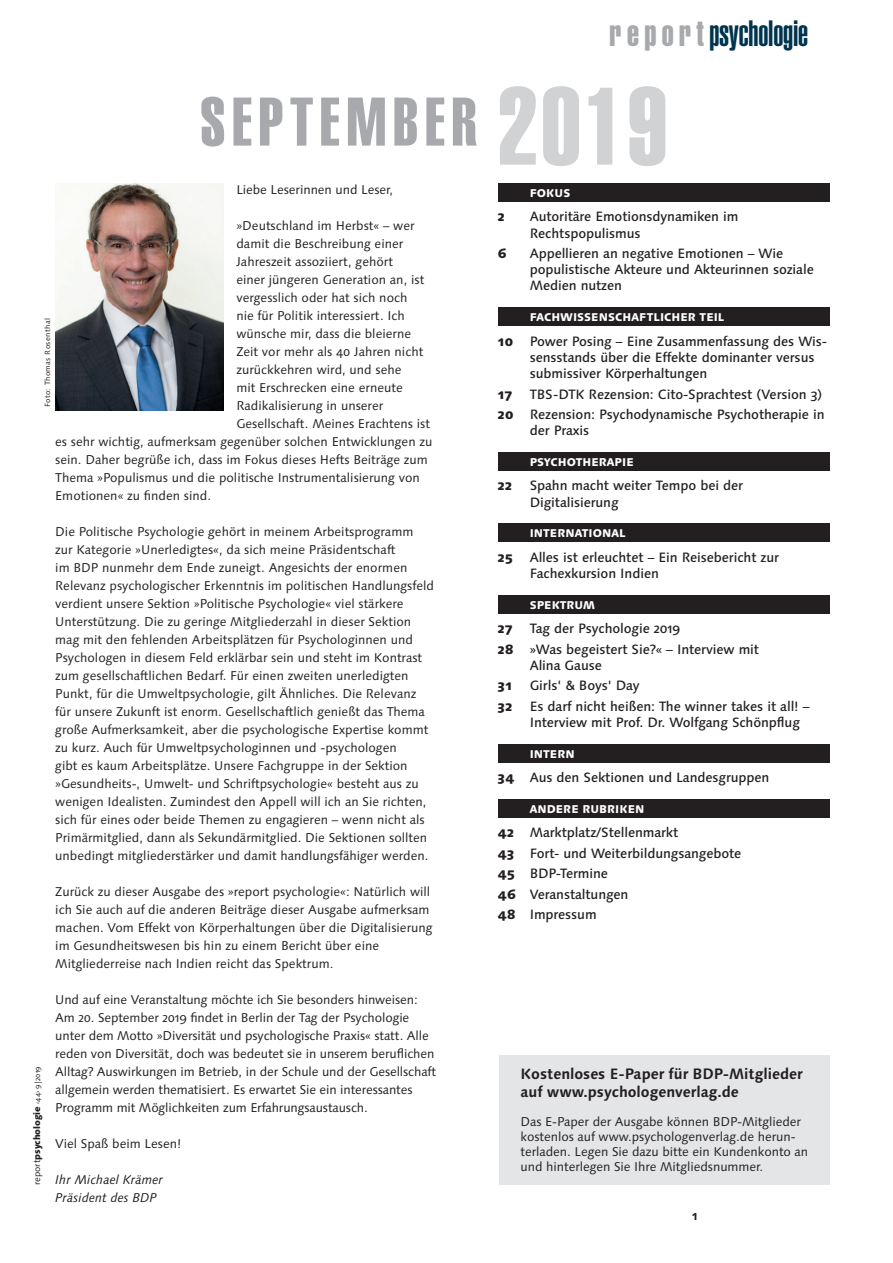
<style>
.page{position:relative;width:893px;height:1263px;background:#fff}
.page>*{position:absolute;margin:0;border:0;box-sizing:border-box;transform-origin:0 0}
.t1{font:67.5px "Helvetica Extra Compressed";letter-spacing:.1em;color:#a8a9ad}
.t2{font:900 extra-condensed 36px "Helvetica";letter-spacing:-.005em;color:#00344e}
.t3{font:700 15px/18px "Linotype Syntax Os F";letter-spacing:-.005em;color:#231f20}
.t4{font:500 13.5px/16.2px "Linotype Syntax Os F";letter-spacing:-.01em;color:#231f20}
.t5{font:800 13.5px "Linotype Syntax Os F";letter-spacing:.05em;color:#231f20}
.t6{font:12.75px/18px "Linotype Syntax Os F";color:#231f20}
.t7{font:italic 12.75px/18px "Linotype Syntax Os F";color:#231f20}
.t8{font:700 12.75px "Linotype Syntax Os F";color:#231f20}
.t9{font:800 11.25px "Linotype Syntax Os F";color:#fff}
.t10{font:800 9px "Linotype Syntax Os F";letter-spacing:-.015em;color:#231f20}
.t11{font:7.5px "Linotype Syntax Os F";letter-spacing:.05em;color:#231f20}
.s1{font-family:"Helvetica Extra Compressed";font-weight:400;font-stretch:normal;color:#a8a9ad}
.s2{font-size:108px;color:#d1d2d4}
.s3{font-weight:800}
.s4{font-weight:400}
.s5{font-weight:400;font-size:7.5px}
</style>
<div class="page">
<div style="left:499px;top:1055px;width:331px;height:129px;background:#e4e5e7"></div>
<div style="left:498px;top:183px;width:331px;height:18px;background:#231f20"></div>
<div style="left:498px;top:308px;width:331px;height:18px;background:#231f20"></div>
<div style="left:498px;top:452px;width:331px;height:18px;background:#231f20"></div>
<div style="left:498px;top:524px;width:331px;height:18px;background:#231f20"></div>
<div style="left:498px;top:595px;width:331px;height:18px;background:#231f20"></div>
<div style="left:498px;top:744px;width:331px;height:18px;background:#231f20"></div>
<div style="left:498px;top:799px;width:331px;height:18px;background:#231f20"></div>
<img style="left:55px;top:183px;width:169px;height:227px">
<h2 class="t2" style="left:610px;top:12px;width:200px"><span class="s1">R EP O RT</span> psychologie</h2>
<h1 class="t1" style="left:200px;top:81px;width:469px">SEPTEMBER <span class="s2">2019</span></h1>
<p class="t6" style="left:236px;top:181px;width:158px">Liebe Leserinnen und Leser,</p>
<p class="t6" style="left:236px;top:217px;width:180px">»Deutschland im Herbst« – wer</p>
<p class="t6" style="left:236px;top:235px;width:168px">damit die Beschreibung einer</p>
<p class="t6" style="left:236px;top:253px;width:158px">Jahreszeit assoziiert, gehört</p>
<p class="t6" style="left:236px;top:271px;width:189px">einer jüngeren Generation an, ist</p>
<p class="t6" style="left:236px;top:289px;width:173px">vergesslich oder hat sich noch</p>
<p class="t6" style="left:236px;top:307px;width:170px">nie für Politik interessiert. Ich</p>
<p class="t6" style="left:236px;top:325px;width:176px">wünsche mir, dass die bleierne</p>
<p class="t6" style="left:236px;top:343px;width:188px">Zeit vor mehr als 40 Jahren nicht</p>
<p class="t6" style="left:236px;top:361px;width:167px">zurückkehren wird, und sehe</p>
<p class="t6" style="left:236px;top:379px;width:168px">mit Erschrecken eine erneute</p>
<p class="t6" style="left:236px;top:397px;width:148px">Radikalisierung in unserer</p>
<p class="t6" style="left:236px;top:415px;width:195px">Gesellschaft. Meines Erachtens ist</p>
<p class="t6" style="left:55px;top:433px;width:379px">es sehr wichtig, aufmerksam gegenüber solchen Entwicklungen zu</p>
<p class="t6" style="left:55px;top:451px;width:374px">sein. Daher begrüße ich, dass im Fokus dieses Hefts Beiträge zum</p>
<p class="t6" style="left:55px;top:469px;width:366px">Thema »Populismus und die politische Instrumentalisierung von</p>
<p class="t6" style="left:55px;top:487px;width:157px">Emotionen« zu finden sind.</p>
<p class="t6" style="left:55px;top:523px;width:380px">Die Politische Psychologie gehört in meinem Arbeitsprogramm zur Kategorie »Unerledigtes«, da sich meine Präsidentschaft<br>im BDP nunmehr dem Ende zuneigt. Angesichts der enormen Relevanz psychologischer Erkenntnis im politischen Handlungsfeld verdient unsere Sektion »Politische Psychologie« viel stärkere Unterstützung. Die zu geringe Mitgliederzahl in dieser Sektion mag mit den fehlenden Arbeitsplätzen für Psychologinnen und Psychologen in diesem Feld erklärbar sein und steht im Kontrast zum gesellschaftlichen Bedarf. Für einen zweiten unerledigten Punkt, für die Umweltpsychologie, gilt Ähnliches. Die Relevanz für unsere Zukunft ist enorm. Gesellschaftlich genießt das Thema große Aufmerksamkeit, aber die psychologische Expertise kommt zu kurz. Auch für Umweltpsychologinnen und -psychologen<br>gibt es kaum Arbeitsplätze. Unsere Fachgruppe in der Sektion »Gesundheits-, Umwelt- und Schriftpsychologie« besteht aus zu wenigen Idealisten. Zumindest den Appell will ich an Sie richten, sich für eines oder beide Themen zu engagieren – wenn nicht als Primärmitglied, dann als Sekundärmitglied. Die Sektionen sollten unbedingt mitgliederstärker und damit handlungsfähiger werden.</p>
<p class="t6" style="left:55px;top:883px;width:379px">Zurück zu dieser Ausgabe des »report psychologie«: Natürlich will ich Sie auch auf die anderen Beiträge dieser Ausgabe aufmerksam machen. Vom Effekt von Körperhaltungen über die Digitalisierung im Gesundheitswesen bis hin zu einem Bericht über eine Mitgliederreise nach Indien reicht das Spektrum.</p>
<p class="t6" style="left:55px;top:991px;width:382px">Und auf eine Veranstaltung möchte ich Sie besonders hinweisen:<br>Am 20. September 2019 findet in Berlin der Tag der Psychologie unter dem Motto »Diversität und psychologische Praxis« statt. Alle reden von Diversität, doch was bedeutet sie in unserem beruflichen Alltag? Auswirkungen im Betrieb, in der Schule und der Gesellschaft allgemein werden thematisiert. Es erwartet Sie ein interessantes Programm mit Möglichkeiten zum Erfahrungsaustausch.</p>
<p class="t6" style="left:55px;top:1135px;width:128px">Viel Spaß beim Lesen!</p>
<p class="t7" style="left:55px;top:1171px;width:109px">Ihr Michael Krämer<br>Präsident des BDP</p>
<p class="t9" style="left:530px;top:186px;width:42px">FOKUS</p>
<p class="t5" style="left:498px;top:208px;width:8px">2</p>
<p class="t4" style="left:530px;top:209px;width:210px">Autoritäre Emotionsdynamiken im<br>Rechtspopulismus</p>
<p class="t5" style="left:498px;top:245px;width:10px">6</p>
<p class="t4" style="left:530px;top:245px;width:286px">Appellieren an negative Emotionen – Wie populistische Akteure und Akteurinnen soziale<br>Medien nutzen</p>
<p class="t9" style="left:530px;top:310px;width:196px">FACHWISSENSCHAFTLICHER TEIL</p>
<p class="t4" style="left:530px;top:333px;width:299px;text-indent:-32px"><span class="s3">10</span> Power Posing – Eine Zusammenfassung des Wis&shy;sensstands über die Effekte dominanter versus submissiver Körperhaltungen</p>
<p class="t5" style="left:498px;top:385px;width:16px">17</p>
<p class="t11" style="left:43px;top:407px;width:90px;rotate:-90deg">Foto: Thomas Rosenthal</p>
<p class="t4" style="left:498px;top:384px;width:328px;line-height:20.4px;text-align:right">TBS-DTK Rezension: Cito-Sprachtest (Version 3)<br><span class="s3">20</span> Rezension: Psychodynamische Psychotherapie in</p>
<p class="t4" style="left:530px;top:422px;width:61px">der Praxis</p>
<p class="t9" style="left:530px;top:455px;width:105px">PSYCHOTHERAPIE</p>
<p class="t5" style="left:498px;top:477px;width:16px">22</p>
<p class="t4" style="left:530px;top:478px;width:215px">Spahn macht weiter Tempo bei der<br>Digitalisierung</p>
<p class="t9" style="left:530px;top:526px;width:98px">INTERNATIONAL</p>
<p class="t5" style="left:498px;top:548px;width:16px">25</p>
<p class="t4" style="left:530px;top:549px;width:251px">Alles ist erleuchtet – Ein Reisebericht zur<br>Fachexkursion Indien</p>
<p class="t9" style="left:530px;top:598px;width:67px">SPEKTRUM</p>
<p class="t5" style="left:498px;top:620px;width:16px">27</p>
<p class="t4" style="left:498px;top:618px;width:263px;line-height:20.4px;text-indent:32px">Tag der Psychologie 2019<br><span class="s3">28</span> »Was begeistert Sie?« – Interview mit</p>
<p class="t4" style="left:530px;top:657px;width:74px">Alina Gause</p>
<p class="t5" style="left:498px;top:677px;width:15px">31</p>
<p class="t4" style="left:530px;top:678px;width:111px">Girls' &amp; Boys' Day</p>
<p class="t5" style="left:498px;top:697px;width:16px">32</p>
<p class="t4" style="left:530px;top:698px;width:281px">Es darf nicht heißen: The winner takes it all! –<br>Interview mit Prof. Dr. Wolfgang Schönpflug</p>
<p class="t9" style="left:530px;top:747px;width:47px">INTERN</p>
<p class="t4" style="left:498px;top:769px;width:273px"><span class="s3">34</span> Aus den Sektionen und Landesgruppen</p>
<p class="t9" style="left:530px;top:802px;width:116px">ANDERE RUBRIKEN</p>
<p class="t4" style="left:498px;top:822px;width:245px;line-height:20.4px"><span class="s3">42</span> Marktplatz/Stellenmarkt<br><span class="s3">43</span> Fort- und Weiterbildungsangebote<br><span class="s3">45</span> BDP-Termine<br><span class="s3">46</span> Veranstaltungen<br><span class="s3">48</span> Impressum</p>
<p class="t10" style="left:31px;top:1185px;width:120px;rotate:-90deg"><span class="s4">report</span>psychologie <span class="s5">‹44› 9|2019</span></p>
<p class="t3" style="left:520px;top:1065px;width:284px">Kostenloses E-Paper für BDP-Mitglieder auf www.psychologenverlag.de</p>
<p class="t6" style="left:520px;top:1113px;width:289px;line-height:15.3px">Das E-Paper der Ausgabe können BDP-Mitglieder kostenlos auf www.psychologenverlag.de herun&shy;terladen. Legen Sie dazu bitte ein Kundenkonto an und hinterlegen Sie Ihre Mitgliedsnummer.</p>
<p class="t8" style="left:692px;top:1208px;width:7px">1</p>
</div>
